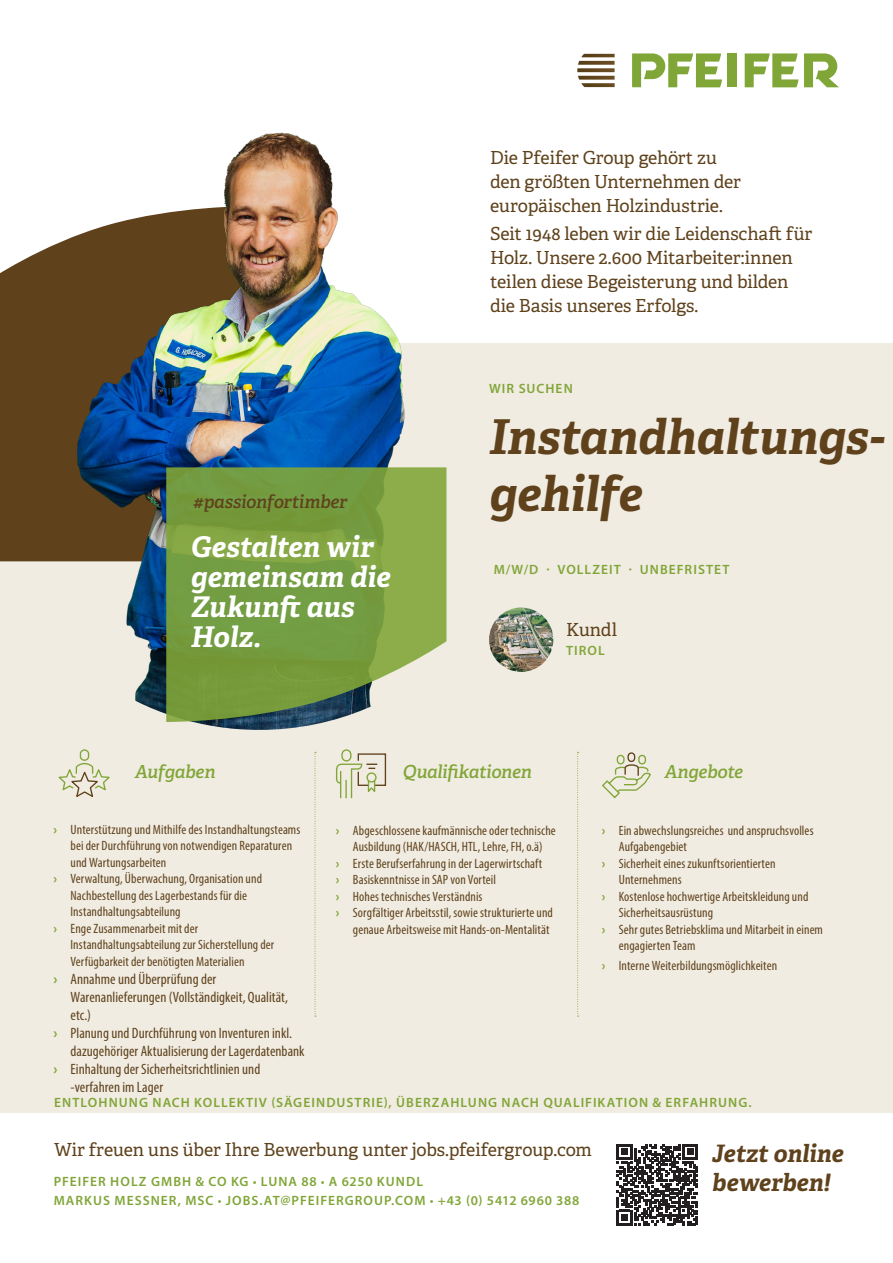
<style>
.page{position:relative;width:893px;height:1263px;background:#fff}
.page>*{position:absolute;margin:0;border:0;box-sizing:border-box;transform-origin:0 0}
.Gesuchte_Position{font:italic 700 48px "Adelle";letter-spacing:-.01em;color:#5f421c}
.Claim__Quote{font:italic 700 28.5px/30px "Adelle";letter-spacing:-.005em;color:#fff}
.Claim__Quote-2{font:italic 700 24px "Adelle";color:#5f421c}
.Fließtext_Regular__CTA__Adelle{font:18px/24px "Adelle";letter-spacing:-.005em;color:#5f421c}
.Fließtext_Headline__Hashtag__Adelle{font:italic 600 18px "Adelle";letter-spacing:-.02em;color:#81a638}
.Fließtext_Headline__Hashtag__Adelle-2{font:italic 600 18px "Adelle";letter-spacing:-.015em;color:#5f421c}
.t1{font:condensed 15px/18px "Myriad Pro";letter-spacing:.005em;color:#5f421c}
.t2{font:condensed 13.5px/16.5px "Myriad Pro";letter-spacing:.005em;color:#5f421c}
.Standort__Facts__Wir_Suchen{font:600 13.5px "Myriad Pro";letter-spacing:.08em;color:#81a638}
.s1{font-weight:700;font-stretch:normal;color:#81a638}
.s2{font-weight:900}
</style>
<div class="page">
<div style="left:0;top:343px;width:893px;height:770px;background:#f1ece2"></div>
<div style="left:727px;top:53px;width:9px;height:34px;background:#81a638"></div>
<svg style="left:804px;top:53px;width:35px;height:34px"></svg>
<svg style="left:745px;top:53px;width:53px;height:34px"></svg>
<svg style="left:632px;top:53px;width:90px;height:34px"></svg>
<svg style="left:577px;top:54px;width:38px;height:33px"></svg>
<img style="left:0;top:132px;width:537px;height:598px">
<svg style="left:166px;top:467px;width:280px;height:255px;background:#7fa14c"></svg>
<svg style="left:577px;top:752px;width:2px;height:265px"></svg>
<svg style="left:315px;top:752px;width:1px;height:265px"></svg>
<img style="left:489px;top:607px;width:64px;height:65px;border-radius:32px">
<svg style="left:58px;top:749px;width:52px;height:48px"></svg>
<svg style="left:602px;top:752px;width:49px;height:47px"></svg>
<svg style="left:335px;top:749px;width:52px;height:50px"></svg>
<svg style="left:617px;top:1144px;width:81px;height:81px"></svg>
<p class="Fließtext_Headline__Hashtag__Adelle-2" style="left:193px;top:490px;width:156px">#passionfortimber</p>
<p class="Claim__Quote" style="left:191px;top:532px;width:201px">Gestalten wir gemeinsam die<br>Zukunft aus<br>Holz.</p>
<p class="Fließtext_Regular__CTA__Adelle" style="left:490px;top:146px;width:252px">Die Pfeifer Group gehört zu den größten Unternehmen der europäischen Holzindustrie.</p>
<p class="Fließtext_Regular__CTA__Adelle" style="left:490px;top:222px;width:324px">Seit 1948 leben wir die Leidenschaft für Holz. Unsere 2.600 Mitarbeiter:innen teilen diese Begeisterung und bilden die Basis unseres Erfolgs.</p>
<p class="Standort__Facts__Wir_Suchen" style="left:489px;top:379px;width:85px">WIR SUCHEN</p>
<p class="Gesuchte_Position" style="left:489px;top:406px;width:397px">Instandhaltungs-</p>
<p class="Gesuchte_Position" style="left:489px;top:463px;width:155px">gehilfe</p>
<p class="Standort__Facts__Wir_Suchen" style="left:494px;top:561px;width:237px">M/W/D · VOLLZEIT · UNBEFRISTET</p>
<p class="Fließtext_Regular__CTA__Adelle" style="left:566px;top:618px;width:53px">Kundl</p>
<p class="Standort__Facts__Wir_Suchen" style="left:566px;top:642px;width:40px">TIROL</p>
<p class="Fließtext_Headline__Hashtag__Adelle" style="left:135px;top:761px;width:82px">Aufgaben</p>
<p class="Fließtext_Headline__Hashtag__Adelle" style="left:403px;top:761px;width:131px">Qualifikationen</p>
<p class="Fließtext_Headline__Hashtag__Adelle" style="left:664px;top:761px;width:80px">Angebote</p>
<p class="t2" style="left:71px;top:821px;width:231px;text-indent:-17px"><span class="s1">›</span> Unterstützung und Mithilfe des Instandhaltungsteams bei der Durchführung von notwendigen Reparaturen und Wartungsarbeiten</p>
<p class="t2" style="left:71px;top:870px;width:193px;text-indent:-17px"><span class="s1">›</span> Verwaltung, Überwachung, Organisation und<br>Nachbestellung des Lagerbestands für die<br>Instandhaltungsabteilung</p>
<p class="t2" style="left:71px;top:920px;width:205px;text-indent:-17px"><span class="s1">›</span> Enge Zusammenarbeit mit der<br>Instandhaltungsabteilung zur Sicherstellung der<br>Verfügbarkeit der benötigten Materialien</p>
<p class="t1" style="left:71px;top:970px;width:219px;text-indent:-17px"><span class="s1">›</span> Annahme und Überprüfung der<br>Warenanlieferungen (Vollständigkeit, Qualität, etc.)</p>
<p class="t1" style="left:71px;top:1024px;width:236px;text-indent:-17px"><span class="s1">›</span> Planung und Durchführung von Inventuren inkl. dazugehöriger Aktualisierung der Lagerdatenbank</p>
<p class="t1" style="left:71px;top:1060px;width:191px;text-indent:-17px"><span class="s1">›</span> Einhaltung der Sicherheitsrichtlinien und -verfahren im Lager</p>
<p class="t2" style="left:336px;top:822px;width:221px;text-align:center"><span class="s1">›</span> Abgeschlossene kaufmännische oder technische<br>Ausbildung (HAK/HASCH, HTL, Lehre, FH, o.ä)</p>
<p class="t2" style="left:336px;top:855px;width:208px"><span class="s1">›</span> Erste Berufserfahrung in der Lagerwirtschaft</p>
<p class="t2" style="left:336px;top:871px;width:162px"><span class="s1">›</span> Basiskenntnisse in SAP von Vorteil</p>
<p class="t2" style="left:336px;top:888px;width:148px"><span class="s1">›</span> Hohes technisches Verständnis</p>
<p class="t2" style="left:336px;top:904px;width:219px;text-align:right"><span class="s1">›</span> Sorgfältiger Arbeitsstil, sowie strukturierte und genaue Arbeitsweise mit Hands-on-Mentalität</p>
<p class="t2" style="left:619px;top:822px;width:196px;text-indent:-17px"><span class="s1">›</span> Ein abwechslungsreiches und anspruchsvolles<br>Aufgabengebiet</p>
<p class="t2" style="left:619px;top:855px;width:158px;text-indent:-17px"><span class="s1">›</span> Sicherheit eines zukunftsorientierten<br>Unternehmens</p>
<p class="t2" style="left:619px;top:888px;width:191px;text-indent:-17px"><span class="s1">›</span> Kostenlose hochwertige Arbeitskleidung und<br>Sicherheitsausrüstung</p>
<p class="t2" style="left:619px;top:921px;width:206px;text-indent:-17px"><span class="s1">›</span> Sehr gutes Betriebsklima und Mitarbeit in einem engagierten Team</p>
<p class="t2" style="left:602px;top:957px;width:177px"><span class="s1">›</span> Interne Weiterbildungsmöglichkeiten</p>
<p class="Standort__Facts__Wir_Suchen" style="left:54px;top:1093px;width:699px">ENTLOHNUNG NACH KOLLEKTIV (SÄGEINDUSTRIE), ÜBERZAHLUNG NACH QUALIFIKATION &amp; ERFAHRUNG.</p>
<p class="Fließtext_Regular__CTA__Adelle" style="left:54px;top:1137px;width:539px">Wir freuen uns über Ihre Bewerbung unter jobs.pfeifergroup.com</p>
<p class="Standort__Facts__Wir_Suchen" style="left:54px;top:1173px;width:371px">PFEIFER HOLZ GMBH &amp; CO KG <span class="s2">∙</span> LUNA 88 <span class="s2">∙</span> A 6250 KUNDL</p>
<p class="Standort__Facts__Wir_Suchen" style="left:54px;top:1192px;width:527px">MARKUS MESSNER, MSC <span class="s2">∙</span> JOBS.AT@PFEIFERGROUP.COM <span class="s2">∙</span> +43 (0) 5412 6960 388</p>
<p class="Claim__Quote-2" style="left:712px;top:1138px;width:133px">Jetzt online</p>
<p class="Claim__Quote-2" style="left:712px;top:1167px;width:120px">bewerben!</p>
</div>
